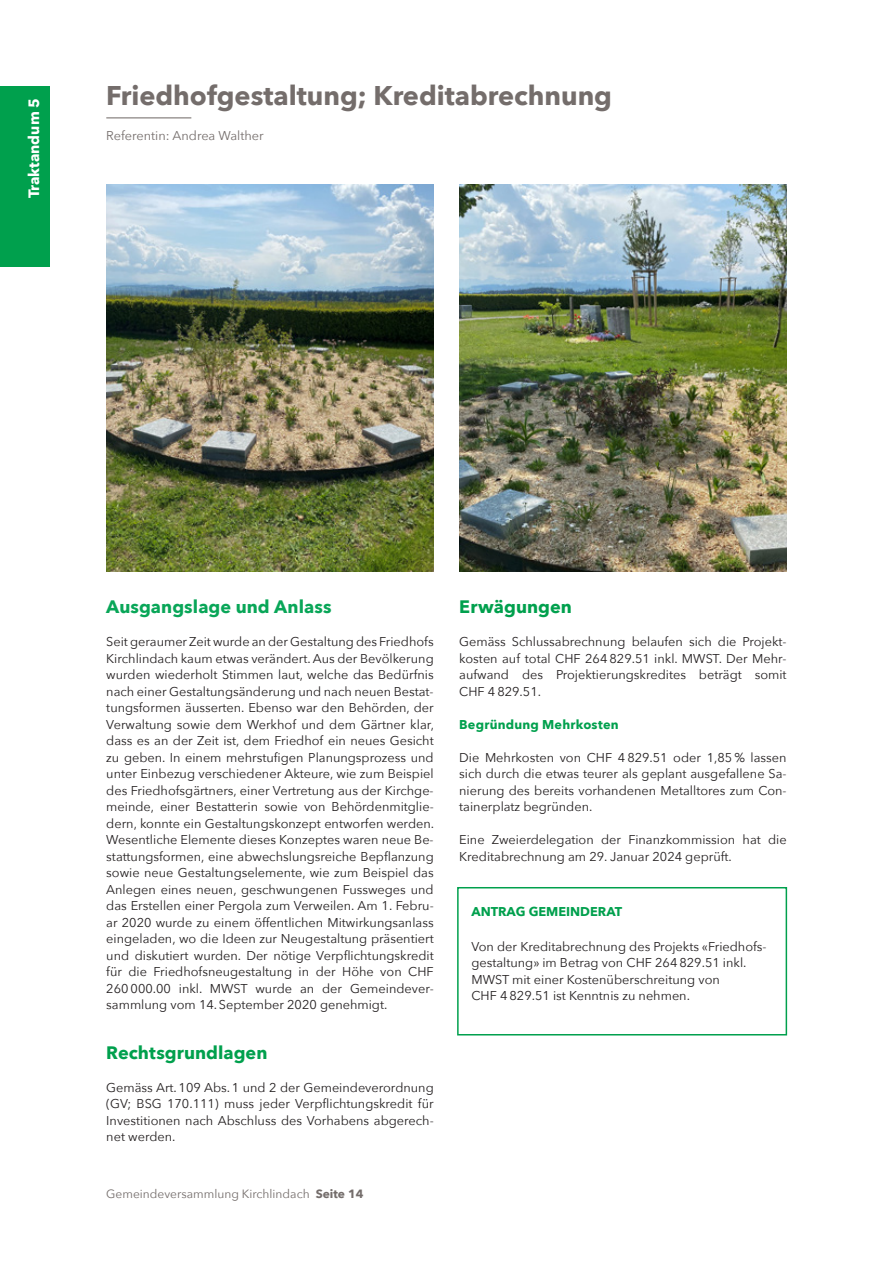
<style>
.page{position:relative;width:893px;height:1263px;background:#fff}
.page>*{position:absolute;margin:0;border:0;box-sizing:border-box;transform-origin:0 0}
.t1{font:700 27px "Avenir Next";color:#746d6b}
.t2{font:700 18px "Avenir Next";color:#00a04d}
.t3{font:700 18px "Avenir Next";letter-spacing:.005em;color:#09a658}
.t4{font:700 15px "Avenir Next";color:#fff}
.t5{font:12.75px/16.5px "Avenir Next";color:#231f20;text-align:justify}
.t6{font:700 12.75px "Avenir Next";letter-spacing:.015em;color:#00a04d}
.t7{font:12.75px "Avenir Next";color:#746d6b}
.t8{font:12px "Avenir Next";color:#746d6b}
.s1{font-weight:700}
</style>
<div class="page">
<div style="left:457px;top:887px;width:330px;height:148px;border:2px solid #00a04d"></div>
<hr style="left:106px;top:117px;width:85px;height:1px;background:#746d6b">
<div style="left:0;top:86px;width:50px;height:181px;background:#00a04d"></div>
<img style="left:106px;top:184px;width:328px;height:388px">
<img style="left:459px;top:184px;width:328px;height:388px">
<p class="t4" style="left:21px;top:198px;width:102px;rotate:-90deg">Traktandum 5</p>
<h1 class="t1" style="left:106px;top:72px;width:507px">Friedhofgestaltung; Kreditabrechnung</h1>
<p class="t7" style="left:106px;top:124px;width:159px">Referentin: Andrea Walther</p>
<h2 class="t3" style="left:106px;top:591px;width:227px">Ausgangslage und Anlass</h2>
<p class="t5" style="left:106px;top:633px;width:329px">Seit geraumer Zeit wurde an der Gestaltung des Friedhofs Kirchlindach kaum etwas verändert. Aus der Bevölkerung wurden wiederholt Stimmen laut, welche das Bedürfnis nach einer Gestaltungsänderung und nach neuen Bestat&shy;tungsformen äusserten. Ebenso war den Behörden, der Verwaltung sowie dem Werkhof und dem Gärtner klar, dass es an der Zeit ist, dem Friedhof ein neues Gesicht zu geben. In einem mehrstufigen Planungsprozess und unter Einbezug verschiedener Akteure, wie zum Beispiel des Friedhofsgärtners, einer Vertretung aus der Kirchge&shy;meinde, einer Bestatterin sowie von Behördenmitglie&shy;dern, konnte ein Gestaltungskonzept entworfen werden.<br>Wesentliche Elemente dieses Konzeptes waren neue Be&shy;stattungsformen, eine abwechslungsreiche Bepflanzung sowie neue Gestaltungselemente, wie zum Beispiel das Anlegen eines neuen, geschwungenen Fussweges und das Erstellen einer Pergola zum Verweilen. Am 1. Febru&shy;ar 2020 wurde zu einem öffentlichen Mitwirkungsanlass eingeladen, wo die Ideen zur Neugestaltung präsentiert und diskutiert wurden. Der nötige Verpflichtungskredit für die Friedhofsneugestaltung in der Höhe von CHF 260 000.00 inkl. MWST wurde an der Gemeindever&shy;sammlung vom 14.September 2020 genehmigt.</p>
<h2 class="t2" style="left:106px;top:1037px;width:163px">Rechtsgrundlagen</h2>
<p class="t5" style="left:106px;top:1078px;width:329px">Gemäss Art.109 Abs.1 und 2 der Gemeindeverordnung (GV; BSG 170.111) muss jeder Verpflichtungskredit für Investitionen nach Abschluss des Vorhabens abgerech&shy;net werden.</p>
<p class="t8" style="left:106px;top:1184px;width:259px">Gemeindeversammlung Kirchlindach <span class="s1">Seite 14</span></p>
<h2 class="t2" style="left:459px;top:591px;width:114px">Erwägungen</h2>
<p class="t5" style="left:459px;top:633px;width:329px">Gemäss Schlussabrechnung belaufen sich die Projekt&shy;kosten auf total CHF 264 829.51 inkl. MWST. Der Mehr&shy;aufwand des Projektierungskredites beträgt somit CHF 4 829.51.</p>
<p class="t6" style="left:459px;top:713px;width:161px">Begründung Mehrkosten</p>
<p class="t5" style="left:459px;top:748px;width:329px">Die Mehrkosten von CHF 4 829.51 oder 1,85 % lassen sich durch die etwas teurer als geplant ausgefallene Sa&shy;nierung des bereits vorhandenen Metalltores zum Con&shy;tainerplatz begründen.</p>
<p class="t5" style="left:459px;top:831px;width:329px">Eine Zweierdelegation der Finanzkommission hat die<br>Kreditabrechnung am 29. Januar 2024 geprüft.</p>
<p class="t6" style="left:471px;top:901px;width:152px">ANTRAG GEMEINDERAT</p>
<p class="t5" style="left:471px;top:937px;width:297px;text-align:left">Von der Kreditabrechnung des Projekts «Friedhofs&shy;gestaltung» im Betrag von CHF 264 829.51 inkl.<br>MWST mit einer Kostenüberschreitung von<br>CHF 4 829.51 ist Kenntnis zu nehmen.</p>
</div>
